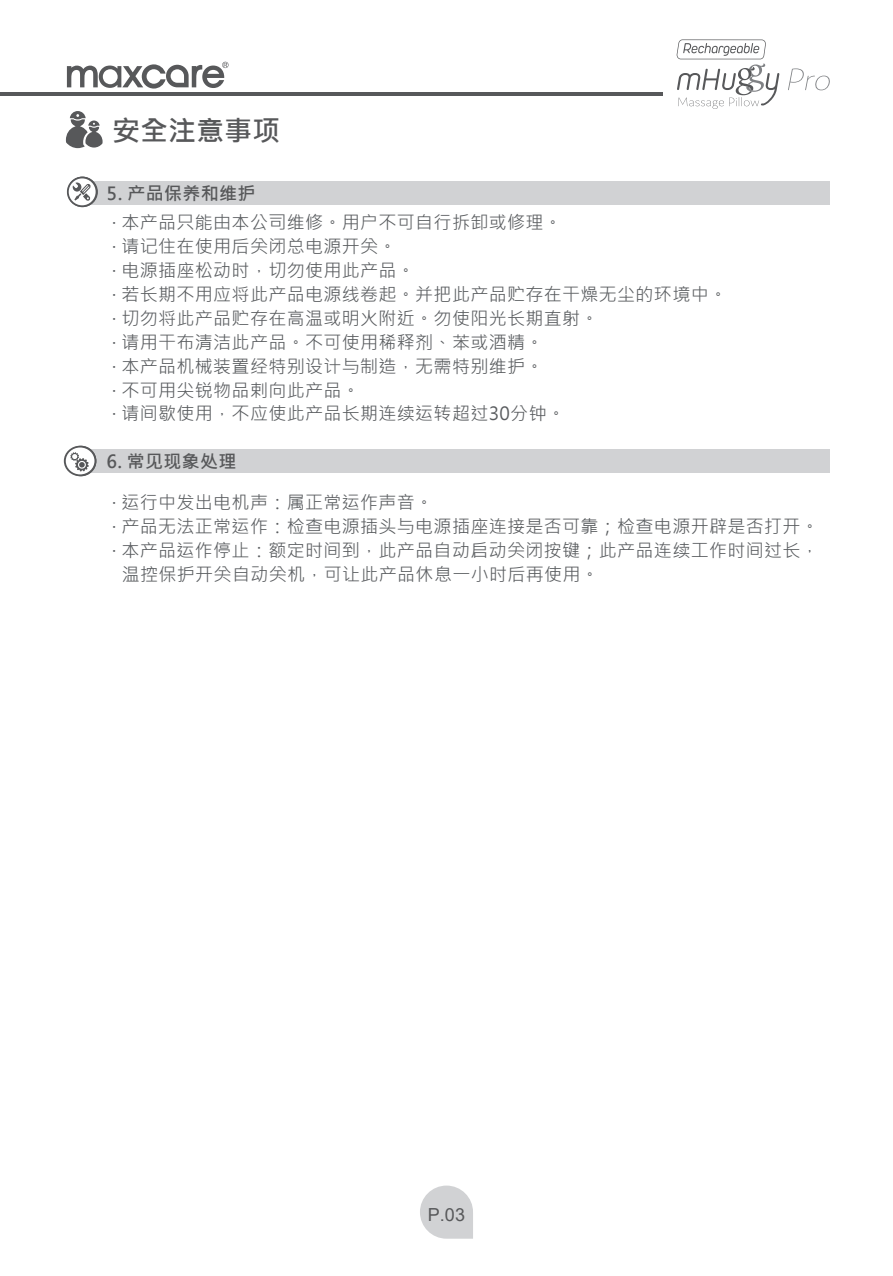
<style>
.page{position:relative;width:893px;height:1276px;background:#fff}
.page>*{position:absolute;margin:0;border:0;box-sizing:border-box;transform-origin:0 0}
.t1{font:700 27.9px "Microsoft Jheng Hei";color:#57585a}
.t2{font:18px/23.8px "Microsoft Jheng Hei";letter-spacing:.02em;color:#595c5f}
.t3{font:700 18px "Microsoft Jheng Hei";letter-spacing:.02em;color:#57585a}
.t4{font:18px "Arial";color:#57585a}
</style>
<div class="page">
<svg style="left:66px;top:111px;width:37px;height:37px"></svg>
<div style="left:88px;top:449px;width:742px;height:24px;background:#d1d2d4"></div>
<div style="left:88px;top:181px;width:742px;height:24px;background:#d1d2d4"></div>
<svg style="left:64px;top:446px;width:32px;height:30px"></svg>
<svg style="left:67px;top:177px;width:31px;height:30px"></svg>
<svg style="left:420px;top:1185px;width:53px;height:53px"></svg>
<svg style="left:67px;top:62px;width:162px;height:27px"></svg>
<hr style="left:0;top:92px;width:662px;height:3px;background:#57585a">
<svg style="left:788px;top:68px;width:42px;height:22px"></svg>
<svg style="left:676px;top:39px;width:103px;height:70px"></svg>
<h1 class="t1" style="left:112px;top:113px;width:169px">安全注意事项</h1>
<p class="t3" style="left:107px;top:182px;width:151px">5. 产品保养和维护</p>
<p class="t2" style="left:112px;top:211px;width:616px">· 本产品只能由本公司维修。用户不可自行拆卸或修理。<br>· 请记住在使用后关闭总电源开关。<br>· 电源插座松动时，切勿使用此产品。<br>· 若长期不用应将此产品电源线卷起。并把此产品贮存在干燥无尘的环境中。· 切勿将此产品贮存在高温或明火附近。勿使阳光长期直射。<br>· 请用干布清洁此产品。不可使用稀释剂、苯或酒精。<br>· 本产品机械装置经特别设计与制造，无需特别维护。<br>· 不可用尖锐物品剌向此产品。<br>· 请间歇使用，不应使此产品长期连续运转超过30分钟。</p>
<p class="t3" style="left:107px;top:450px;width:131px">6. 常见现象处理</p>
<p class="t2" style="left:112px;top:491px;width:323px">· 运行中发出电机声：属正常运作声音。</p>
<p class="t2" style="left:112px;top:515px;width:708px">· 产品无法正常运作：检查电源插头与电源插座连接是否可靠；检查电源开辟是否打开。</p>
<p class="t2" style="left:112px;top:538px;width:708px">· 本产品运作停止：额定时间到，此产品自动启动关闭按键；此产品连续工作时间过长，</p>
<p class="t2" style="left:122px;top:562px;width:479px">温控保护开关自动关机，可让此产品休息一小时后再使用。</p>
<p class="t4" style="left:428px;top:1202px;width:39px">P.03</p>
</div>
